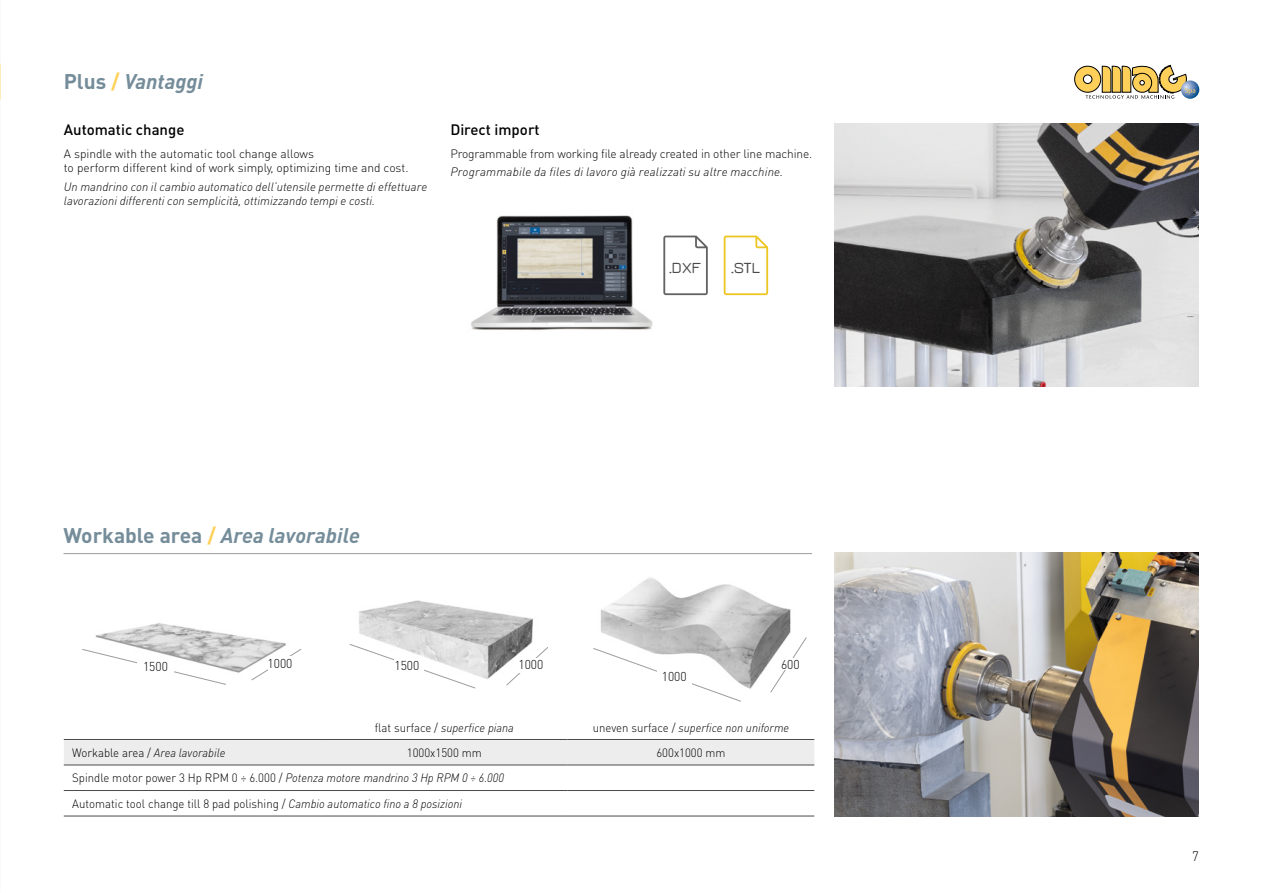
<style>
.page{position:relative;width:1263px;height:893px;background:#fff}
.page>*{position:absolute;margin:0;border:0;box-sizing:border-box;transform-origin:0 0}
.TITOLO_ENG_LIV1{font:italic 700 21px "DIN Pro";color:#758d9a}
.t1{font:600 16.05px "Jura";letter-spacing:-.05em;color:#4a4a49}
.Titolo_ENG_LIV2{font:500 15px "DIN Pro";color:#000}
.t2{font:300 13.5px "DIN Pro";color:#000;scale:.96 1}
.t3{font:300 12.75px "DIN Pro";color:#000;scale:.95 1}
.t4{font:italic 300 12px/14.4px "DIN Pro";color:#000}
.dida_ENG{font:300 12px/14.4px "DIN Pro";color:#000}
.t5{font:italic 300 12px "DIN Pro";color:#000;scale:.95 1}
.dida_ENG-2{font:300 12px "DIN Pro";color:#000;scale:.95 1}
.s1{font-style:normal}
.s2{font-style:normal;color:#fed059}
.s3{font-style:italic}
</style>
<div class="page">
<img style="left:835px;top:123px;width:364px;height:264px">
<img style="left:350px;top:554px;width:194px;height:125px">
<svg style="left:349px;top:644px;width:127px;height:45px"></svg>
<svg style="left:506px;top:647px;width:42px;height:39px"></svg>
<div style="left:517px;top:658px;width:27px;height:15px;background:#fff"></div>
<div style="left:395px;top:658px;width:29px;height:19px;background:#fff"></div>
<img style="left:95px;top:623px;width:191px;height:50px">
<svg style="left:82px;top:649px;width:144px;height:36px"></svg>
<div style="left:137px;top:661px;width:37px;height:17px;background:#fff"></div>
<svg style="left:251px;top:648px;width:51px;height:33px"></svg>
<div style="left:268px;top:657px;width:25px;height:14px;background:#fff"></div>
<img style="left:593px;top:554px;width:218px;height:135px">
<svg style="left:593px;top:648px;width:148px;height:54px"></svg>
<svg style="left:770px;top:637px;width:37px;height:56px"></svg>
<div style="left:657px;top:666px;width:34px;height:22px;background:#fff"></div>
<div style="left:780px;top:658px;width:21px;height:12px;background:#fff"></div>
<img style="left:835px;top:553px;width:364px;height:263px">
<img style="left:0;top:0;width:1px;height:893px">
<div style="left:64px;top:740px;width:750px;height:25px;background:#ededed"></div>
<hr style="left:64px;top:739px;width:257px;height:1px;background:#4a4a49">
<hr style="left:321px;top:739px;width:247px;height:1px;background:#4a4a49">
<hr style="left:568px;top:739px;width:246px;height:1px;background:#4a4a49">
<hr style="left:64px;top:765px;width:257px;height:1px;background:#4a4a49">
<hr style="left:321px;top:765px;width:247px;height:1px;background:#4a4a49">
<hr style="left:568px;top:765px;width:246px;height:1px;background:#4a4a49">
<hr style="left:64px;top:790px;width:257px;height:1px;background:#4a4a49">
<hr style="left:321px;top:790px;width:247px;height:1px;background:#4a4a49">
<hr style="left:568px;top:790px;width:246px;height:1px;background:#4a4a49">
<hr style="left:64px;top:816px;width:257px;height:1px;background:#4a4a49">
<hr style="left:321px;top:816px;width:247px;height:1px;background:#4a4a49">
<hr style="left:568px;top:816px;width:246px;height:1px;background:#4a4a49">
<img style="left:471px;top:215px;width:205px;height:116px">
<svg style="left:663px;top:236px;width:45px;height:59px"></svg>
<svg style="left:724px;top:236px;width:44px;height:59px"></svg>
<hr style="left:64px;top:553px;width:748px;height:1px;background:#9d9d9c">
<svg style="left:1181px;top:80px;width:18px;height:19px"></svg>
<svg style="left:1074px;top:64px;width:121px;height:35px"></svg>
<p class="TITOLO_ENG_LIV1" style="left:64px;top:68px;width:141px"><span class="s1">Plus</span> <span class="s2">/</span> Vantaggi</p>
<p class="Titolo_ENG_LIV2" style="left:64px;top:119px;width:122px">Automatic change</p>
<p class="dida_ENG" style="left:64px;top:146px;width:346px">A spindle with the automatic tool change allows<br>to perform different kind of work simply, optimizing time and cost.</p>
<p class="t4" style="left:64px;top:179px;width:365px">Un mandrino con il cambio automatico dell’utensile permette di effettuare lavorazioni differenti con semplicità, ottimizzando tempi e costi.</p>
<p class="Titolo_ENG_LIV2" style="left:450px;top:119px;width:91px">Direct import</p>
<p class="dida_ENG" style="left:450px;top:146px;width:363px">Programmable from working file already created in other line machine.</p>
<p class="t4" style="left:450px;top:165px;width:334px">Programmabile da files di lavoro già realizzati su altre macchine.</p>
<p class="t1" style="left:669px;top:260px;width:35px">.DXF</p>
<p class="t1" style="left:731px;top:260px;width:32px">.STL</p>
<p class="TITOLO_ENG_LIV1" style="left:64px;top:522px;width:298px"><span class="s1">Workable area</span> <span class="s2">/</span> Area lavorabile</p>
<p class="t3" style="left:143px;top:658px;width:28px">1500</p>
<p class="t3" style="left:268px;top:655px;width:28px">1000</p>
<p class="t3" style="left:394px;top:657px;width:28px">1500</p>
<p class="t3" style="left:518px;top:656px;width:28px">1000</p>
<p class="t3" style="left:662px;top:667px;width:28px">1000</p>
<p class="t3" style="left:781px;top:655px;width:21px">600</p>
<p class="t5" style="left:375px;top:721px;width:148px"><span class="s1">flat surface /</span> superfice piana</p>
<p class="t5" style="left:593px;top:721px;width:208px"><span class="s1">uneven surface /</span> superfice non uniforme</p>
<p class="t5" style="left:72px;top:745px;width:163px"><span class="s1">Workable area /</span> Area lavorabile</p>
<p class="dida_ENG-2" style="left:407px;top:744px;width:80px">1000x1500 mm</p>
<p class="dida_ENG-2" style="left:656px;top:744px;width:74px">600x1000 mm</p>
<p class="t5" style="left:72px;top:771px;width:456px"><span class="s1">Spindle motor power 3 Hp RPM 0 ÷ 6.000 /</span> Potenza motore mandrino 3 Hp RPM 0 ÷ 6.000</p>
<p class="dida_ENG-2" style="left:72px;top:795px;width:412px">Automatic tool change till 8 pad polishing / <span class="s3">Cambio automatico fino a 8 posizioni</span></p>
<p class="t2" style="left:1192px;top:847px;width:8px">7</p>
</div>
